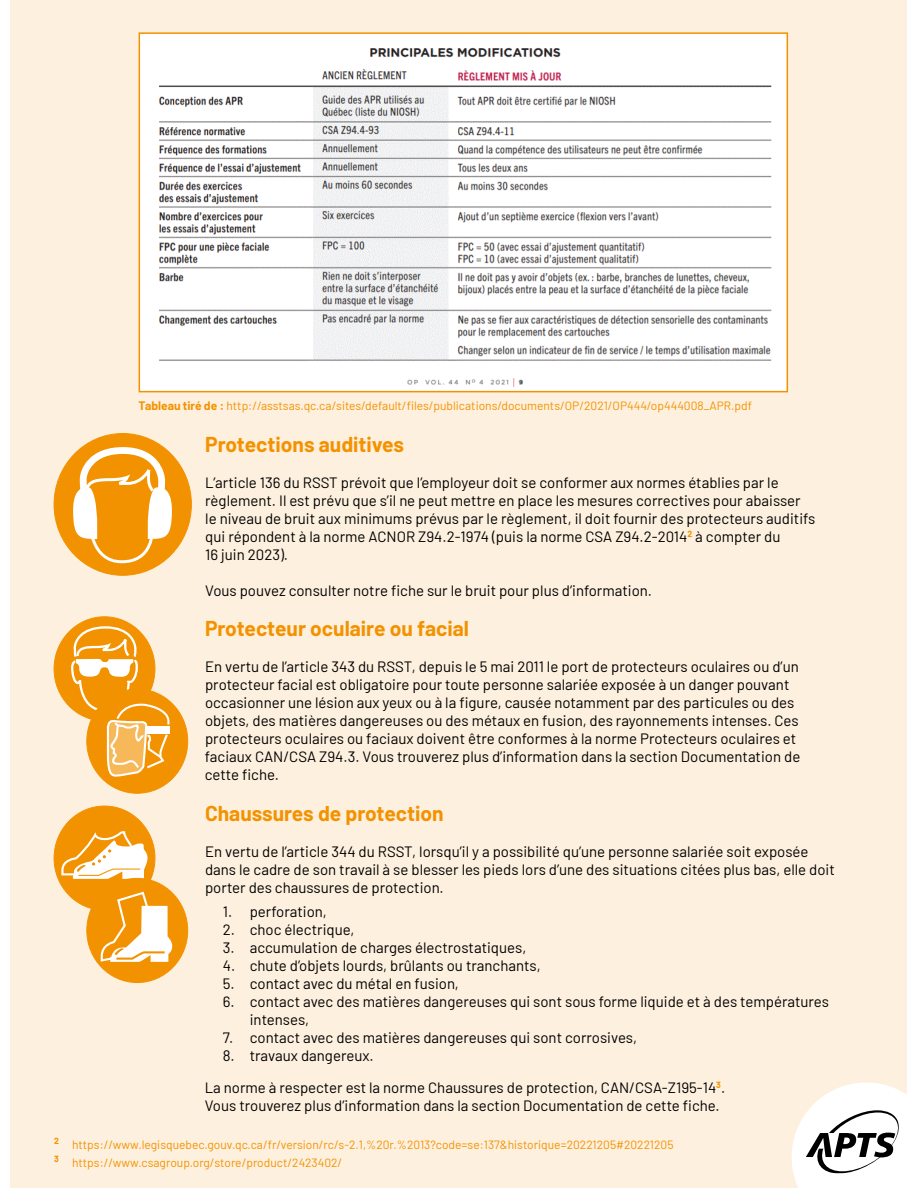
<style>
.page{position:relative;width:918px;height:1188px;background:#fff}
.page>*{position:absolute;margin:0;border:0;box-sizing:border-box;transform-origin:0 0}
.t1{font:700 21px "Barlow";color:#f39200}
.t2{font:15px/18px "Barlow";color:#000}
.t3{font:12px/18px "Barlow";color:#f39200}
.s1{font-weight:700}
</style>
<div class="page">
<div style="left:11px;top:0;width:896px;height:1188px;background:#fef0de"></div>
<svg style="left:792px;top:1083px;width:115px;height:105px;background:#e0dedc"></svg>
<img style="left:142px;top:35px;width:643px;height:354px">
<div style="left:139px;top:32px;width:649px;height:360px;border:2px solid #f39200"></div>
<svg style="left:54px;top:434px;width:137px;height:141px"></svg>
<svg style="left:54px;top:617px;width:134px;height:176px"></svg>
<svg style="left:54px;top:806px;width:134px;height:177px"></svg>
<p class="t3" style="left:139px;top:396px;width:615px"><span class="s1">Tableau tiré de :</span> http://asstsas.qc.ca/sites/default/files/publications/documents/OP/2021/OP444/op444008_APR.pdf</p>
<h1 class="t1" style="left:205px;top:429px;width:200px">Protections auditives</h1>
<p class="t2" style="left:205px;top:472px;width:612px">L’article 136 du RSST prévoit que l’employeur doit se conformer aux normes établies par le règlement. Il est prévu que s’il ne peut mettre en place les mesures correctives pour abaisser le niveau de bruit aux minimums prévus par le règlement, il doit fournir des protecteurs auditifs qui répondent à la norme ACNOR Z94.2-1974 (puis la norme CSA Z94.2-2014<sup>2</sup> à compter du<br>16 juin 2023).</p>
<p class="t2" style="left:205px;top:580px;width:448px">Vous pouvez consulter notre fiche sur le bruit pour plus d’information.</p>
<h1 class="t1" style="left:205px;top:613px;width:265px">Protecteur oculaire ou facial</h1>
<p class="t2" style="left:205px;top:657px;width:597px">En vertu de l’article 343 du RSST, depuis le 5 mai 2011 le port de protecteurs oculaires ou d’un protecteur facial est obligatoire pour toute personne salariée exposée à un danger pouvant occasionner une lésion aux yeux ou à la figure, causée notamment par des particules ou des objets, des matières dangereuses ou des métaux en fusion, des rayonnements intenses. Ces protecteurs oculaires ou faciaux doivent être conformes à la norme Protecteurs oculaires et faciaux CAN/CSA Z94.3. Vous trouverez plus d’information dans la section Documentation de cette fiche.</p>
<h1 class="t1" style="left:205px;top:798px;width:240px">Chaussures de protection</h1>
<p class="t2" style="left:205px;top:841px;width:631px">En vertu de l’article 344 du RSST, lorsqu’il y a possibilité qu’une personne salariée soit exposée dans le cadre de son travail à se blesser les pieds lors d’une des situations citées plus bas, elle doit porter des chaussures de protection.</p>
<p class="t2" style="left:223px;top:902px;width:105px">1. perforation,</p>
<p class="t2" style="left:223px;top:920px;width:133px">2. choc électrique,</p>
<p class="t2" style="left:223px;top:938px;width:305px">3. accumulation de charges électrostatiques,</p>
<p class="t2" style="left:223px;top:956px;width:320px">4. chute d’objets lourds, brûlants ou tranchants,</p>
<p class="t2" style="left:223px;top:974px;width:238px">5. contact avec du métal en fusion,</p>
<p class="t2" style="left:250px;top:992px;width:581px;text-indent:-27px">6. contact avec des matières dangereuses qui sont sous forme liquide et à des températures intenses,</p>
<p class="t2" style="left:223px;top:1028px;width:416px">7. contact avec des matières dangereuses qui sont corrosives,</p>
<p class="t2" style="left:205px;top:1039px;width:522px;line-height:31.5px;text-indent:18px">8. travaux dangereux.<br>La norme à respecter est la norme Chaussures de protection, CAN/CSA-Z195-14<sup>3</sup>.</p>
<p class="t2" style="left:205px;top:1095px;width:516px">Vous trouverez plus d’information dans la section Documentation de cette fiche.</p>
<p class="t3" style="left:54px;top:1134px;width:621px"><sup>2</sup> https://www.legisquebec.gouv.qc.ca/fr/version/rc/s-2.1,%20r.%2013?code=se:137&amp;historique=20221205#20221205<br><sup>3</sup> https://www.csagroup.org/store/product/2423402/</p>
</div>
